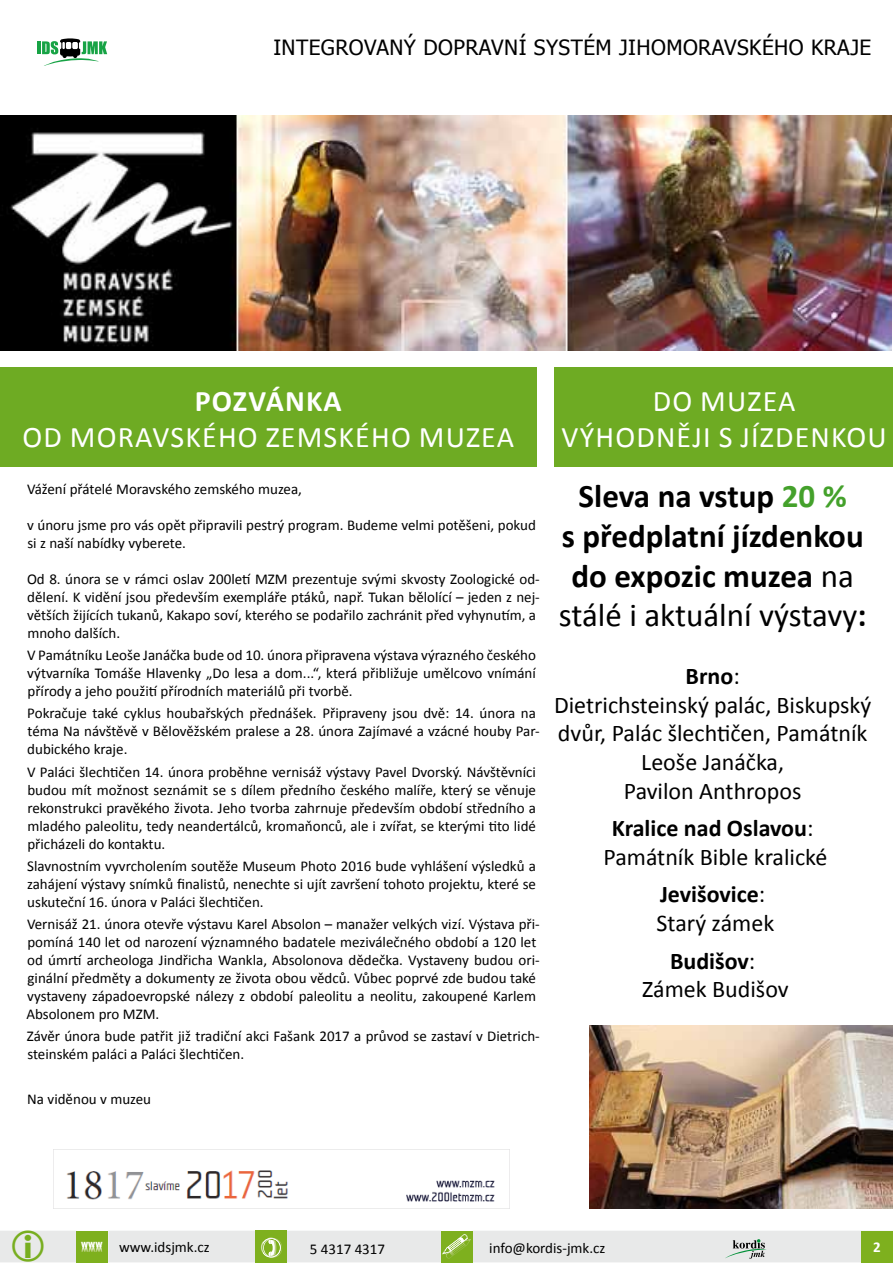
<style>
.page{position:relative;width:893px;height:1263px;background:#fff}
.page>*{position:absolute;margin:0;border:0;box-sizing:border-box;transform-origin:0 0}
.t1{font:700 33px/39.6px "Calibri";color:#000;text-align:center}
.t2{font:30px/36px "Calibri";letter-spacing:.04em;color:#fff;text-align:center}
.t3{font:700 30px "Calibri";letter-spacing:.04em;color:#fff}
.t4{font:24px/28.8px "Calibri";color:#000;text-align:center}
.t5{font:21px "Tahoma";letter-spacing:.02em;color:#000}
.t6{font:15px/18px "Calibri";color:#000}
.t7{font:700 15px "Calibri";color:#fff}
.t8{font:7.05px "Switzerland Black CE";color:#fff}
.s1{color:#44a12b}
.s2{font-weight:400}
.s3{font-weight:700}
</style>
<div class="page">
<hr style="left:37px;top:41px;width:4px;height:13px;background:#17a345">
<svg style="left:42px;top:38px;width:65px;height:28px"></svg>
<img style="left:0;top:115px;width:891px;height:235px">
<img style="left:53px;top:1149px;width:457px;height:60px">
<div style="left:554px;top:368px;width:339px;height:99px;background:#6eab23"></div>
<img style="left:589px;top:1026px;width:304px;height:183px">
<div style="left:0;top:368px;width:537px;height:99px;background:#6eab23"></div>
<div style="left:255px;top:1231px;width:32px;height:32px;background:#7eb01e"></div>
<svg style="left:0;top:1230px;width:893px;height:32px;background:#d9e0cd"></svg>
<h3 class="t5" style="left:273px;top:33px;width:599px">INTEGROVANÝ DOPRAVNÍ SYSTÉM JIHOMORAVSKÉHO KRAJE</h3>
<h2 class="t3" style="left:195px;top:382px;width:148px">POZVÁNKA</h2>
<h2 class="t2" style="left:23px;top:419px;width:493px">OD MORAVSKÉHO ZEMSKÉHO MUZEA</h2>
<p class="t6" style="left:27px;top:480px;width:276px">Vážení přátelé Moravského zemského muzea,</p>
<p class="t6" style="left:27px;top:516px;width:510px">v únoru jsme pro vás opět připravili pestrý program. Budeme velmi potěšeni, pokud si z naší nabídky vyberete.</p>
<p class="t6" style="left:27px;top:570px;width:514px">Od 8. února se v rámci oslav 200letí MZM prezentuje svými skvosty Zoologické od&shy;dělení. K vidění jsou především exempláře ptáků, např. Tukan bělolící – jeden z nej&shy;větších žijících tukanů, Kakapo soví, kterého se podařilo zachránit před vyhynutím, a mnoho dalších.</p>
<p class="t6" style="left:27px;top:646px;width:510px;text-align:justify">V Památníku Leoše Janáčka bude od 10. února připravena výstava výrazného českého výtvarníka Tomáše Hlavenky „Do lesa a dom...“, která přibližuje umělcovo vnímání přírody a jeho použití přírodních materiálů při tvorbě.</p>
<p class="t6" style="left:27px;top:704px;width:514px">Pokračuje také cyklus houbařských přednášek. Připraveny jsou dvě: 14. února na téma Na návštěvě v Bělověžském pralese a 28. února Zajímavé a vzácné houby Par&shy;dubického kraje.</p>
<p class="t6" style="left:27px;top:763px;width:510px;text-align:justify">V Paláci šlechtičen 14. února proběhne vernisáž výstavy Pavel Dvorský. Návštěvníci budou mít možnost seznámit se s dílem předního českého malíře, který se věnuje rekonstrukci pravěkého života. Jeho tvorba zahrnuje především období středního a mladého paleolitu, tedy neandertálců, kromaňonců, ale i zvířat, se kterými tito lidé přicházeli do kontaktu.</p>
<p class="t6" style="left:27px;top:857px;width:510px;text-align:justify">Slavnostním vyvrcholením soutěže Museum Photo 2016 bude vyhlášení výsledků a zahájení výstavy snímků finalistů, nenechte si ujít završení tohoto projektu, které se uskuteční 16. února v Paláci šlechtičen.</p>
<p class="t6" style="left:26px;top:915px;width:515px">Vernisáž 21. února otevře výstavu Karel Absolon – manažer velkých vizí. Výstava při&shy;pomíná 140 let od narození významného badatele meziválečného období a 120 let od úmrtí archeologa Jindřicha Wankla, Absolonova dědečka. Vystaveny budou ori&shy;ginální předměty a dokumenty ze života obou vědců. Vůbec poprvé zde budou také vystaveny západoevropské nálezy z období paleolitu a neolitu, zakoupené Karlem Absolonem pro MZM.</p>
<p class="t6" style="left:27px;top:1027px;width:514px">Závěr února bude patřit již tradiční akci Fašank 2017 a průvod se zastaví v Dietrich&shy;steinském paláci a Paláci šlechtičen.</p>
<p class="t6" style="left:27px;top:1090px;width:125px">Na viděnou v muzeu</p>
<h2 class="t2" style="left:562px;top:383px;width:327px">DO MUZEA<br>VÝHODNĚJI S JÍZDENKOU</h2>
<h1 class="t1" style="left:559px;top:477px;width:309px">Sleva na vstup <span class="s1">20 %<br></span>s předplatní jízdenkou do expozic muzea <span class="s2">na stálé i aktuální výstavy</span>:</h1>
<h3 class="t4" style="left:554px;top:661px;width:319px"><span class="s3">Brno</span>:<br>Dietrichsteinský palác, Biskupský dvůr, Palác šlechtičen, Památník<br>Leoše Janáčka,<br>Pavilon Anthropos</h3>
<h3 class="t4" style="left:603px;top:814px;width:225px"><span class="s3">Kralice nad Oslavou</span>:<br>Památník Bible kralické</h3>
<h3 class="t4" style="left:657px;top:880px;width:119px;text-align:left"><span class="s3">Jevišovice</span>:<br>Starý zámek</h3>
<h3 class="t4" style="left:642px;top:946px;width:148px"><span class="s3">Budišov</span>:<br>Zámek Budišov</h3>
<p class="t8" style="left:81px;top:1240px;width:23px">WWW</p>
<p class="t8" style="left:103px;top:1253px;width:9px;rotate:-180deg">W</p>
<p class="t7" style="left:873px;top:1237px;width:9px">2</p>
<p class="t6" style="left:119px;top:1238px;width:92px">www.idsjmk.cz</p>
<p class="t6" style="left:310px;top:1240px;width:77px">5 4317 4317</p>
<p class="t6" style="left:489px;top:1239px;width:118px">info@kordis-jmk.cz</p>
</div>
